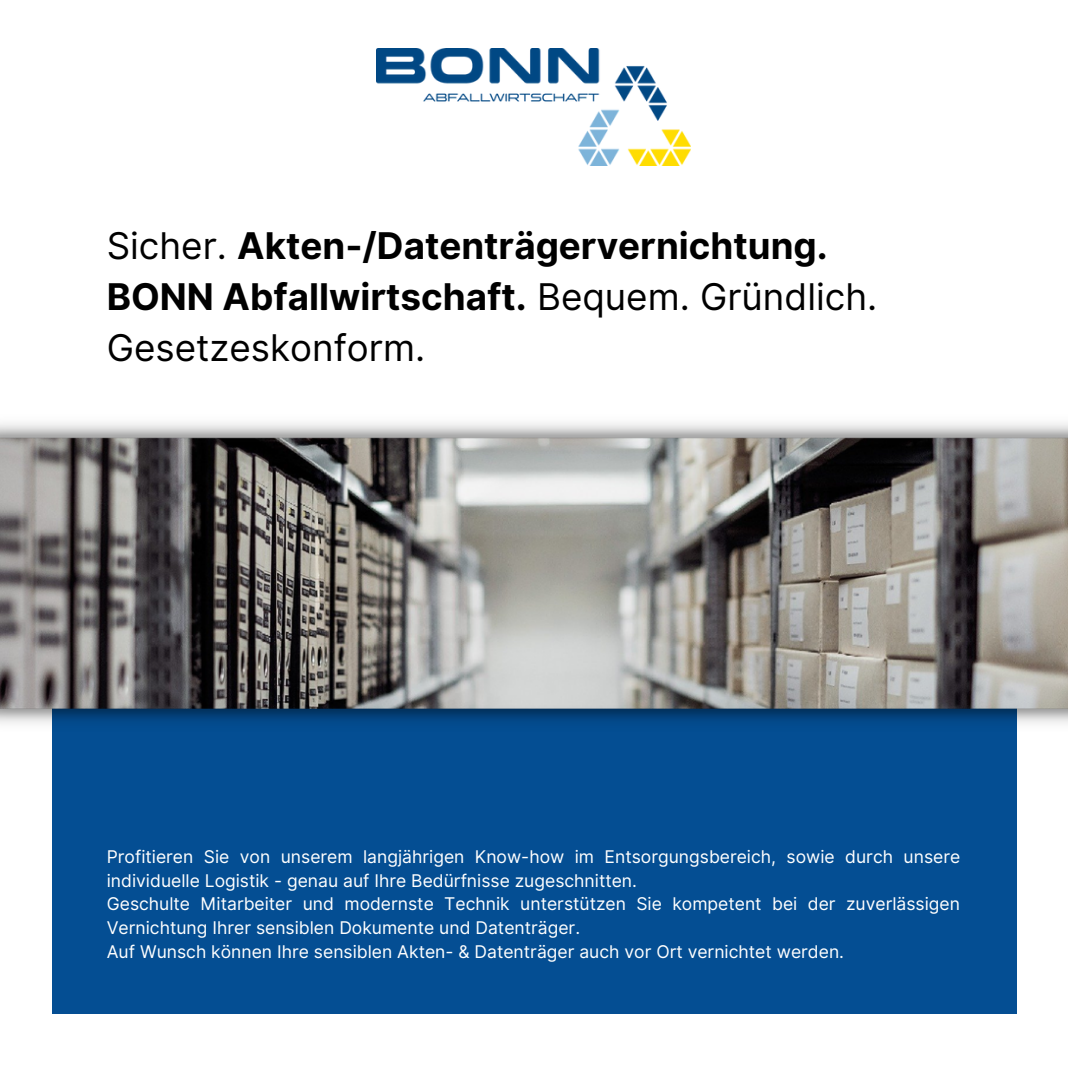
<style>
.page{position:relative;width:1068px;height:1068px;background:#fff}
.page>*{position:absolute;margin:0;border:0;box-sizing:border-box;transform-origin:0 0}
.t1{font:700 36.75px "Inter";color:#000}
.t2{font:36.75px "Inter";color:#000}
.t3{font:17.5px/23.6px "Inter";color:#fff}
.s1{font-weight:400}
</style>
<div class="page">
<img style="left:377px;top:48px;width:313px;height:117px">
<div style="left:52px;top:533px;width:964px;height:480px;background:#044e93"></div>
<img style="left:0;top:423px;width:1067px;height:339px">
<p class="t1" style="left:107px;top:223px;width:722px"><span class="s1">Sicher.</span> Akten-/Datenträgervernichtung.</p>
<p class="t1" style="left:107px;top:275px;width:771px">BONN Abfallwirtschaft. <span class="s1">Bequem. Gründlich.</span></p>
<p class="t2" style="left:107px;top:326px;width:320px">Gesetzeskonform.</p>
<p class="t3" style="left:107px;top:844px;width:854px">Profitieren Sie von unserem langjährigen Know-how im Entsorgungsbereich, sowie durch unsere individuelle Logistik - genau auf Ihre Bedürfnisse zugeschnitten.</p>
<p class="t3" style="left:107px;top:891px;width:854px">Geschulte Mitarbeiter und modernste Technik unterstützen Sie kompetent bei der zuverlässigen<br>Vernichtung Ihrer sensiblen Dokumente und Datenträger.</p>
<p class="t3" style="left:107px;top:939px;width:738px">Auf Wunsch können Ihre sensiblen Akten- &amp; Datenträger auch vor Ort vernichtet werden.</p>
</div>
